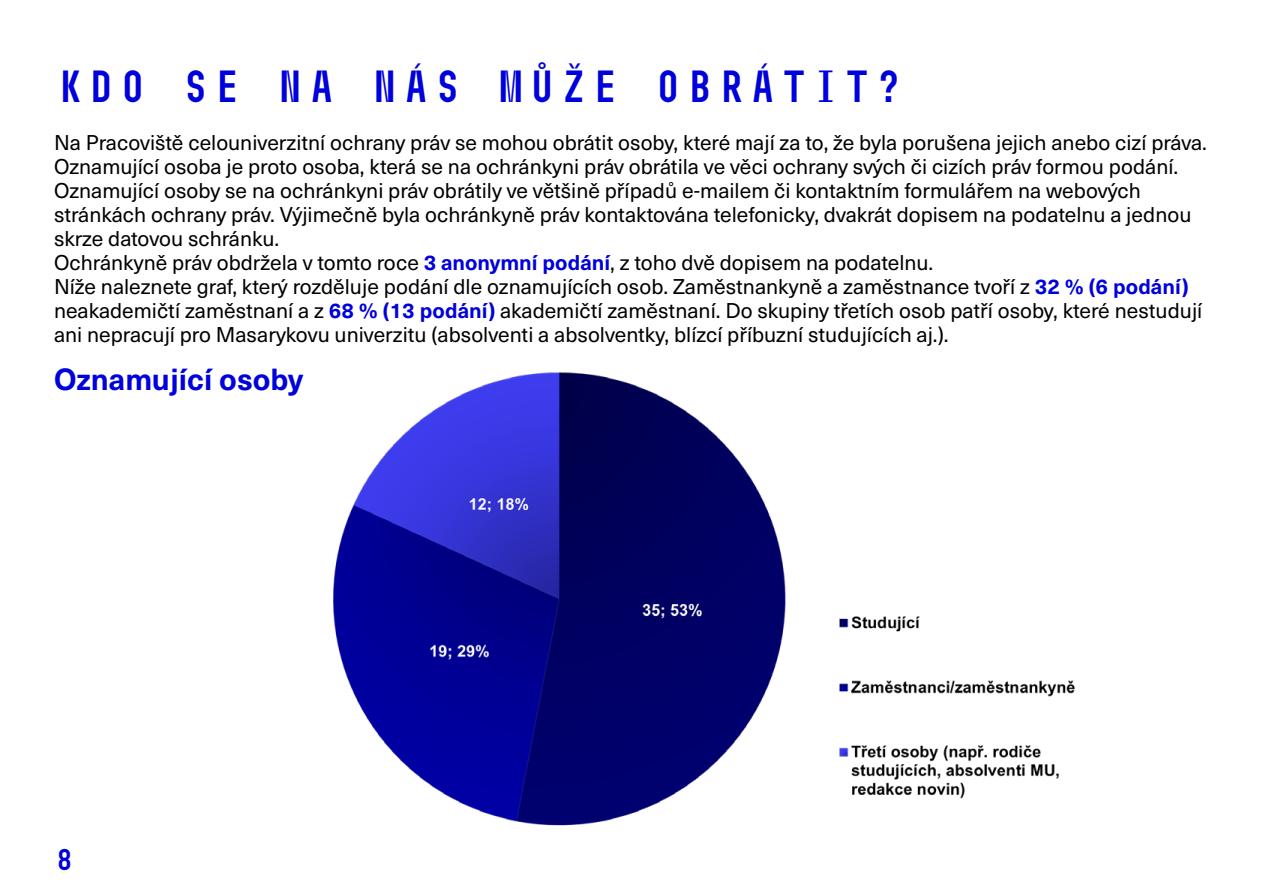
<style>
.page{position:relative;width:1263px;height:893px;background:#fff}
.page>*{position:absolute;margin:0;border:0;box-sizing:border-box;transform-origin:0 0}
.t1{font:700 45px "Muni";color:#0000dc}
.t2{font:700 30px "Neue Haas Unica Pro";color:#0000dc}
.t3{font:700 30px "Muni";color:#0000dc}
.t4{font:21px/24px "Neue Haas Unica Pro";color:#000}
.s1{font-weight:700;color:#0000dc}
</style>
<div class="page">
<img style="left:333px;top:372px;width:742px;height:454px">
<h1 class="t1" style="left:54px;top:62px;width:852px">KDO SE NA NÁS MŮŽE OBRÁTIT?</h1>
<p class="t4" style="left:54px;top:131px;width:1154px">Na Pracoviště celouniverzitní ochrany práv se mohou obrátit osoby, které mají za to, že byla porušena jejich anebo cizí práva.<br>Oznamující osoba je proto osoba, která se na ochránkyni práv obrátila ve věci ochrany svých či cizích práv formou podání.<br>Oznamující osoby se na ochránkyni práv obrátily ve většině případů e‑mailem či kontaktním formulářem na webových stránkách ochrany práv. Výjimečně byla ochránkyně práv kontaktována telefonicky, dvakrát dopisem na podatelnu a jednou skrze datovou schránku.<br>Ochránkyně práv obdržela v tomto roce <span class="s1">3 anonymní podání</span>, z toho dvě dopisem na podatelnu.<br>Níže naleznete graf, který rozděluje podání dle oznamujících osob. Zaměstnankyně a zaměstnance tvoří z <span class="s1">32 % (6 podání) </span>neakademičtí zaměstnaní a z <span class="s1">68 % (13 podání)</span> akademičtí zaměstnaní. Do skupiny třetích osob patří osoby, které nestudují ani nepracují pro Masarykovu univerzitu (absolventi a absolventky, blízcí příbuzní studujících aj.).</p>
<h2 class="t2" style="left:54px;top:361px;width:251px">Oznamující osoby</h2>
<h2 class="t3" style="left:54px;top:843px;width:22px">8</h2>
</div>
